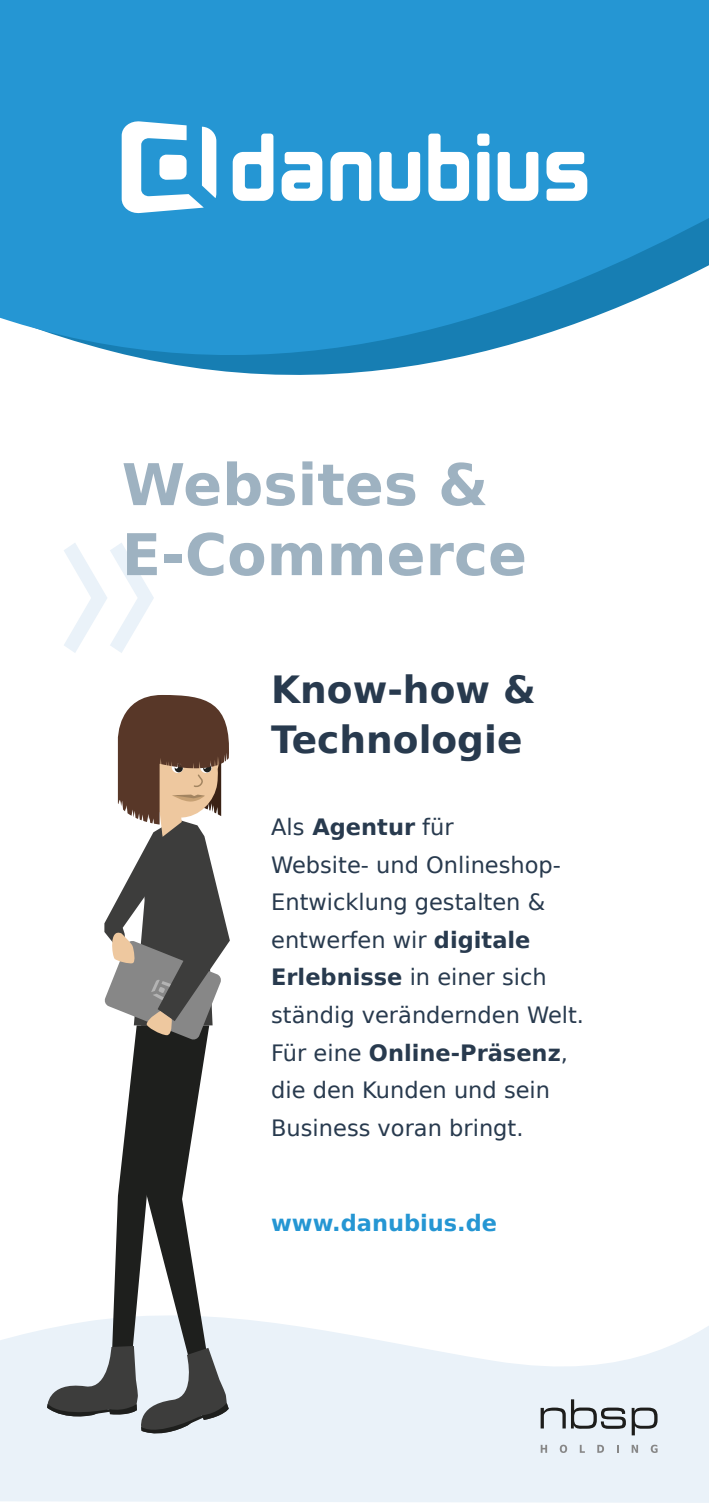
<style>
.page{position:relative;width:709px;height:1503px;background:#fff}
.page>*{position:absolute;margin:0;border:0;box-sizing:border-box;transform-origin:0 0}
.t1{font:700 57.5px/70px "DejaVu Sans";color:#9eb2c1}
.t2{font:700 37.5px/50px "DejaVu Sans";color:#283a4e}
.t3{font:22.5px/37.5px "DejaVu Sans";color:#283a4e}
.t4{font:700 22.5px "DejaVu Sans";color:#2596d3}
.s1{font-weight:700}
</style>
<div class="page">
<svg style="left:0;top:1318px;width:709px;height:184px;background:#ecf3f9"></svg>
<svg style="left:0;top:0;width:709px;height:375px;background:#379dd4"></svg>
<svg style="left:122px;top:121px;width:94px;height:93px"></svg>
<svg style="left:233px;top:134px;width:40px;height:67px"></svg>
<svg style="left:428px;top:134px;width:41px;height:67px"></svg>
<svg style="left:281px;top:152px;width:41px;height:49px"></svg>
<svg style="left:546px;top:152px;width:41px;height:49px"></svg>
<svg style="left:330px;top:152px;width:41px;height:49px"></svg>
<svg style="left:379px;top:152px;width:41px;height:49px"></svg>
<svg style="left:497px;top:152px;width:41px;height:49px"></svg>
<div style="left:477px;top:152px;width:12px;height:49px;background:#fff;border-radius:3px"></div>
<div style="left:477px;top:134px;width:12px;height:12px;background:#fff;border-radius:3px"></div>
<svg style="left:64px;top:543px;width:90px;height:110px"></svg>
<svg style="left:540px;top:1407px;width:25px;height:21px"></svg>
<svg style="left:571px;top:1399px;width:86px;height:36px;background:#b6bcc1"></svg>
<svg style="left:540px;top:1444px;width:7px;height:8px"></svg>
<svg style="left:560px;top:1444px;width:7px;height:8px"></svg>
<svg style="left:580px;top:1444px;width:5px;height:8px"></svg>
<svg style="left:597px;top:1444px;width:7px;height:8px"></svg>
<svg style="left:616px;top:1444px;width:2px;height:8px"></svg>
<svg style="left:631px;top:1444px;width:7px;height:8px"></svg>
<svg style="left:650px;top:1444px;width:7px;height:8px"></svg>
<svg style="left:46px;top:695px;width:186px;height:743px"></svg>
<h1 class="t1" style="left:122px;top:447px;width:407px">Websites &amp;<br>E-Commerce</h1>
<h2 class="t2" style="left:271px;top:663px;width:266px">Know-how &amp;<br>Technologie</h2>
<p class="t3" style="left:271px;top:808px;width:314px">Als <span class="s1">Agentur</span> für<br>Website- und Onlineshop-<br>Entwicklung gestalten &amp; entwerfen wir <span class="s1">digitale<br>Erlebnisse</span> in einer sich ständig verändernden Welt.<br>Für eine <span class="s1">Online-Präsenz</span>, die den Kunden und sein<br>Business voran bringt.</p>
<p class="t4" style="left:271px;top:1204px;width:227px">www.danubius.de</p>
</div>
